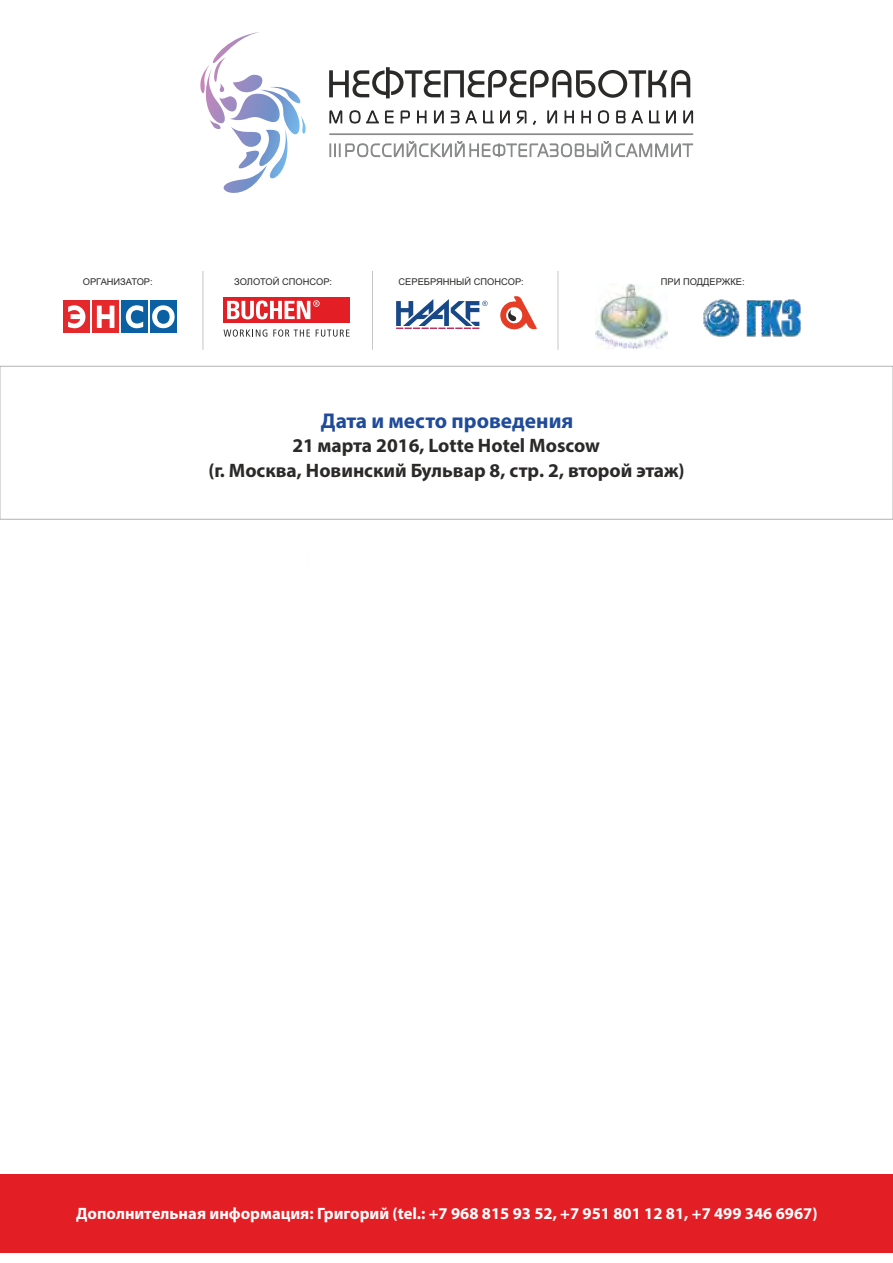
<style>
.page{position:relative;width:893px;height:1263px;background:#fff}
.page>*{position:absolute;margin:0;border:0;box-sizing:border-box;transform-origin:0 0}
.t1{font:700 21.45px "Myriad Pro";color:#1f4b99}
.t2{font:700 19.5px/24.2px "Myriad Pro";color:#2b2a29;text-align:center}
.t3{font:700 16.5px "Myriad Pro";color:#fefefe}
.t4{font:9.3px "Arial";color:#2b2a29}
</style>
<div class="page">
<div style="left:0;top:366px;width:893px;height:154px;border:1px solid #b2b3b3"></div>
<div style="left:0;top:1174px;width:893px;height:78px;background:#e31e24"></div>
<svg style="left:329px;top:67px;width:361px;height:31px"></svg>
<svg style="left:330px;top:141px;width:363px;height:16px"></svg>
<svg style="left:330px;top:110px;width:363px;height:15px"></svg>
<hr style="left:330px;top:133px;width:363px;height:2px;background:#898a8a">
<svg style="left:200px;top:32px;width:106px;height:161px"></svg>
<div style="left:150px;top:301px;width:26px;height:32px;background:#0b5fa3"></div>
<div style="left:121px;top:301px;width:27px;height:32px;background:#0b5fa3"></div>
<svg style="left:93px;top:301px;width:26px;height:32px"></svg>
<div style="left:64px;top:301px;width:26px;height:32px;background:#e4282b"></div>
<svg style="left:152px;top:305px;width:23px;height:23px"></svg>
<svg style="left:126px;top:305px;width:17px;height:23px"></svg>
<svg style="left:97px;top:306px;width:17px;height:22px"></svg>
<svg style="left:68px;top:305px;width:17px;height:23px"></svg>
<div style="left:223px;top:297px;width:126px;height:25px;background:#e31e24"></div>
<svg style="left:227px;top:301px;width:92px;height:18px"></svg>
<svg style="left:223px;top:329px;width:44px;height:8px"></svg>
<svg style="left:273px;top:329px;width:37px;height:8px"></svg>
<svg style="left:316px;top:330px;width:33px;height:7px"></svg>
<svg style="left:500px;top:296px;width:37px;height:34px"></svg>
<svg style="left:396px;top:299px;width:92px;height:30px"></svg>
<hr style="left:202px;top:271px;width:1px;height:79px;background:#c5c6c6">
<hr style="left:372px;top:271px;width:1px;height:79px;background:#c5c6c6">
<hr style="left:558px;top:271px;width:1px;height:79px;background:#c5c6c6">
<img style="left:595px;top:284px;width:72px;height:64px">
<img style="left:703px;top:299px;width:98px;height:38px">
<p class="t4" style="left:83px;top:279px;width:71px">ОРГАНИЗАТОР:</p>
<p class="t4" style="left:234px;top:278px;width:99px">ЗОЛОТОЙ СПОНСОР:</p>
<p class="t4" style="left:398px;top:278px;width:127px">CЕРЕБРЯННЫЙ СПОНСОР:</p>
<p class="t4" style="left:661px;top:278px;width:85px">ПРИ ПОДДЕРЖКЕ:</p>
<h1 class="t1" style="left:321px;top:412px;width:254px">Дата и место проведения</h1>
<p class="t2" style="left:208px;top:435px;width:478px">21 марта 2016, Lotte Hotel Moscow<br>(г. Москва, Новинский Бульвар 8, стр. 2, второй этаж)</p>
<p class="t3" style="left:76px;top:1207px;width:743px">Дополнительная информация: Григорий (tel.: +7 968 815 93 52, +7 951 801 12 81, +7 499 346 6967)</p>
</div>
